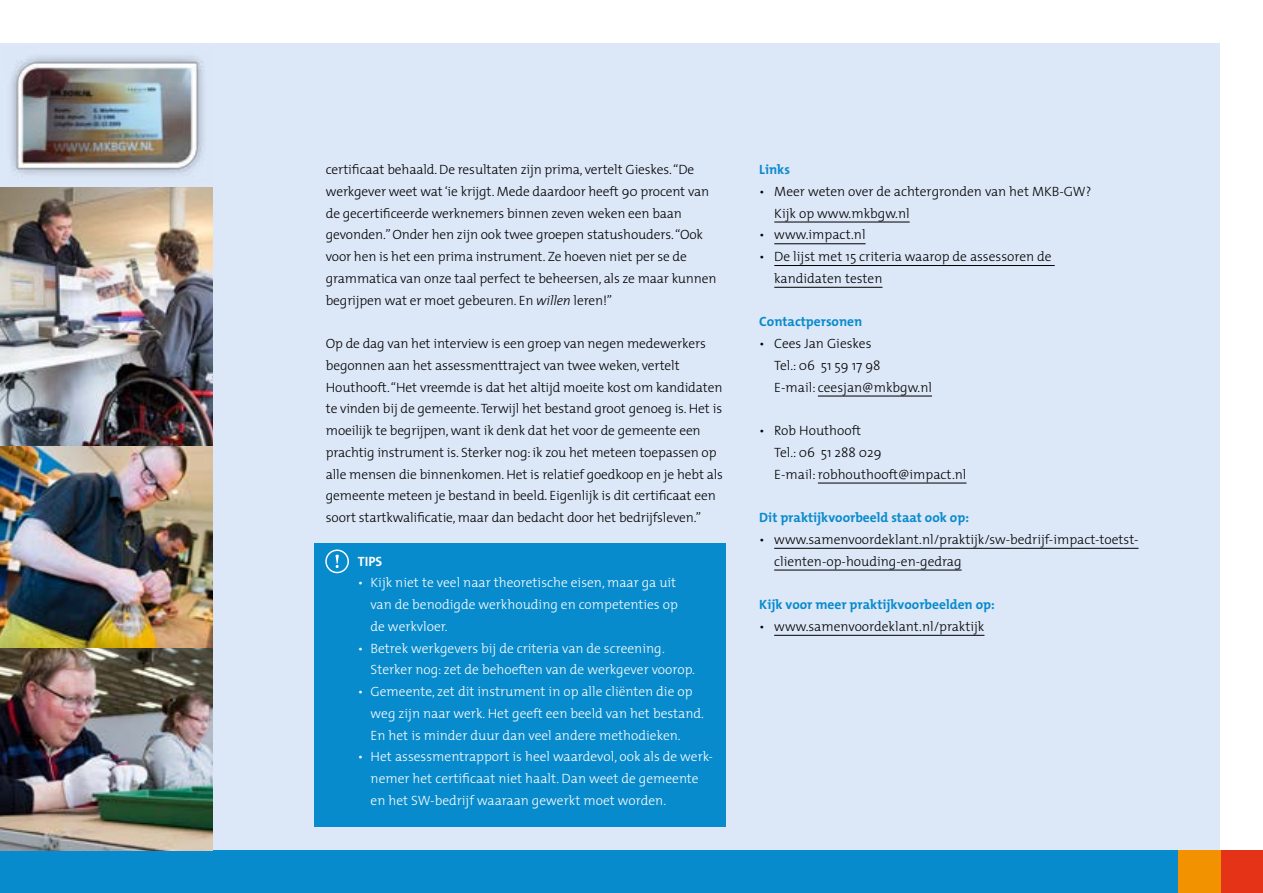
<style>
.page{position:relative;width:1263px;height:893px;background:#fff}
.page>*{position:absolute;margin:0;border:0;box-sizing:border-box;transform-origin:0 0}
.t1{font:300 13.5px/21.8px "The Mix";letter-spacing:-.01em;color:#000}
.t2{font:300 13.5px/21.8px "The Mix";color:#fff}
.t3{font:700 13.5px "The Mix";color:#088bcc}
.t4{font:700 13.5px "The Mix";color:#fff}
.s1{font-style:italic}
</style>
<div class="page">
<div style="left:43px;top:43px;width:1177px;height:807px;background:#dce7f7"></div>
<div style="left:0;top:850px;width:1178px;height:43px;background:#088bcc"></div>
<div style="left:1220px;top:850px;width:43px;height:43px;background:#e43317"></div>
<div style="left:1178px;top:850px;width:42px;height:43px;background:#f39200"></div>
<img style="left:0;top:188px;width:213px;height:258px">
<img style="left:0;top:446px;width:213px;height:202px">
<div style="left:0;top:44px;width:213px;height:143px;background:#dce7f7"></div>
<img style="left:11px;top:56px;width:193px;height:119px">
<img style="left:0;top:648px;width:213px;height:202px">
<div style="left:315px;top:544px;width:411px;height:282px;background:#088bcc"></div>
<svg style="left:325px;top:549px;width:24px;height:24px"></svg>
<hr style="left:774px;top:222px;width:136px;height:1px;background:#000">
<hr style="left:774px;top:243px;width:91px;height:1px;background:#000">
<hr style="left:774px;top:265px;width:281px;height:1px;background:#000">
<hr style="left:774px;top:287px;width:108px;height:1px;background:#000">
<hr style="left:818px;top:396px;width:114px;height:1px;background:#000">
<hr style="left:818px;top:483px;width:148px;height:1px;background:#000">
<hr style="left:774px;top:548px;width:364px;height:1px;background:#000">
<hr style="left:774px;top:570px;width:188px;height:1px;background:#000">
<hr style="left:774px;top:635px;width:210px;height:1px;background:#000">
<p class="t1" style="left:326px;top:158px;width:392px">certificaat behaald. De resultaten zijn prima, vertelt Gieskes.“De werkgever weet wat‘ie krijgt. Mede daardoor heeft 90 procent van de gecertificeerde werknemers binnen zeven weken een baan gevonden.”Onder hen zijn ook twee groepen statushouders.“Ook voor hen is het een prima instrument. Ze hoeven niet per se de grammatica van onze taal perfect te beheersen, als ze maar kunnen begrijpen wat er moet gebeuren. En <span class="s1">willen</span> leren!”</p>
<p class="t1" style="left:326px;top:332px;width:399px">Op de dag van het interview is een groep van negen medewerkers begonnen aan het assessmenttraject van twee weken, vertelt Houthooft.“Het vreemde is dat het altijd moeite kost om kandidaten te vinden bij de gemeente.Terwijl het bestand groot genoeg is. Het is moeilijk te begrijpen, want ik denk dat het voor de gemeente een prachtig instrument is. Sterker nog: ik zou het meteen toepassen op alle mensen die binnenkomen. Het is relatief goedkoop en je hebt als gemeente meteen je bestand in beeld. Eigenlijk is dit certificaat een soort startkwalificatie, maar dan bedacht door het bedrijfsleven.”</p>
<p class="t4" style="left:358px;top:550px;width:26px">TIPS</p>
<p class="t2" style="left:371px;top:571px;width:309px;text-align:justify;text-indent:-13px">• Kijk niet te veel naar theoretische eisen, maar ga uit van de benodigde werkhouding en competenties op de werkvloer.</p>
<p class="t2" style="left:371px;top:637px;width:326px;text-indent:-13px">• Betrek werkgevers bij de criteria van de screening.<br>Sterker nog: zet de behoeften van de werkgever voorop.</p>
<p class="t2" style="left:371px;top:680px;width:335px;text-indent:-13px">• Gemeente, zet dit instrument in op alle cliënten die op weg zijn naar werk. Het geeft een beeld van het bestand.<br>En het is minder duur dan veel andere methodieken.</p>
<p class="t2" style="left:371px;top:745px;width:344px;text-indent:-13px">• Het assessmentrapport is heel waardevol, ook als de werk&shy;nemer het certificaat niet haalt. Dan weet de gemeente en het SW-bedrijf waaraan gewerkt moet worden.</p>
<p class="t3" style="left:759px;top:158px;width:32px">Links</p>
<p class="t1" style="left:774px;top:180px;width:319px;text-indent:-15px">• Meer weten over de achtergronden van het MKB-GW?<br>Kijk op www.mkbgw.nl</p>
<p class="t1" style="left:759px;top:223px;width:108px">• www.impact.nl</p>
<p class="t1" style="left:774px;top:245px;width:279px;text-indent:-15px">• De lijst met 15 criteria waarop de assessoren de kandidaten testen</p>
<p class="t3" style="left:759px;top:310px;width:105px">Contactpersonen</p>
<p class="t1" style="left:774px;top:332px;width:159px;text-indent:-15px">• Cees Jan Gieskes<br>Tel.: 06 51 59 17 98<br>E-mail: ceesjan@mkbgw.nl</p>
<p class="t1" style="left:774px;top:419px;width:194px;text-indent:-15px">• Rob Houthooft<br>Tel.: 06 51 288 029<br>E-mail: robhouthooft@impact.nl</p>
<p class="t3" style="left:759px;top:506px;width:211px">Dit praktijkvoorbeeld staat ook op:</p>
<p class="t1" style="left:774px;top:528px;width:366px;text-indent:-15px">• www.samenvoordeklant.nl/praktijk/sw-bedrijf-impact-toetst&shy;clienten-op-houding-en-gedrag</p>
<p class="t3" style="left:759px;top:593px;width:237px">Kijk voor meer praktijkvoorbeelden op:</p>
<p class="t1" style="left:759px;top:615px;width:227px">• www.samenvoordeklant.nl/praktijk</p>
</div>
